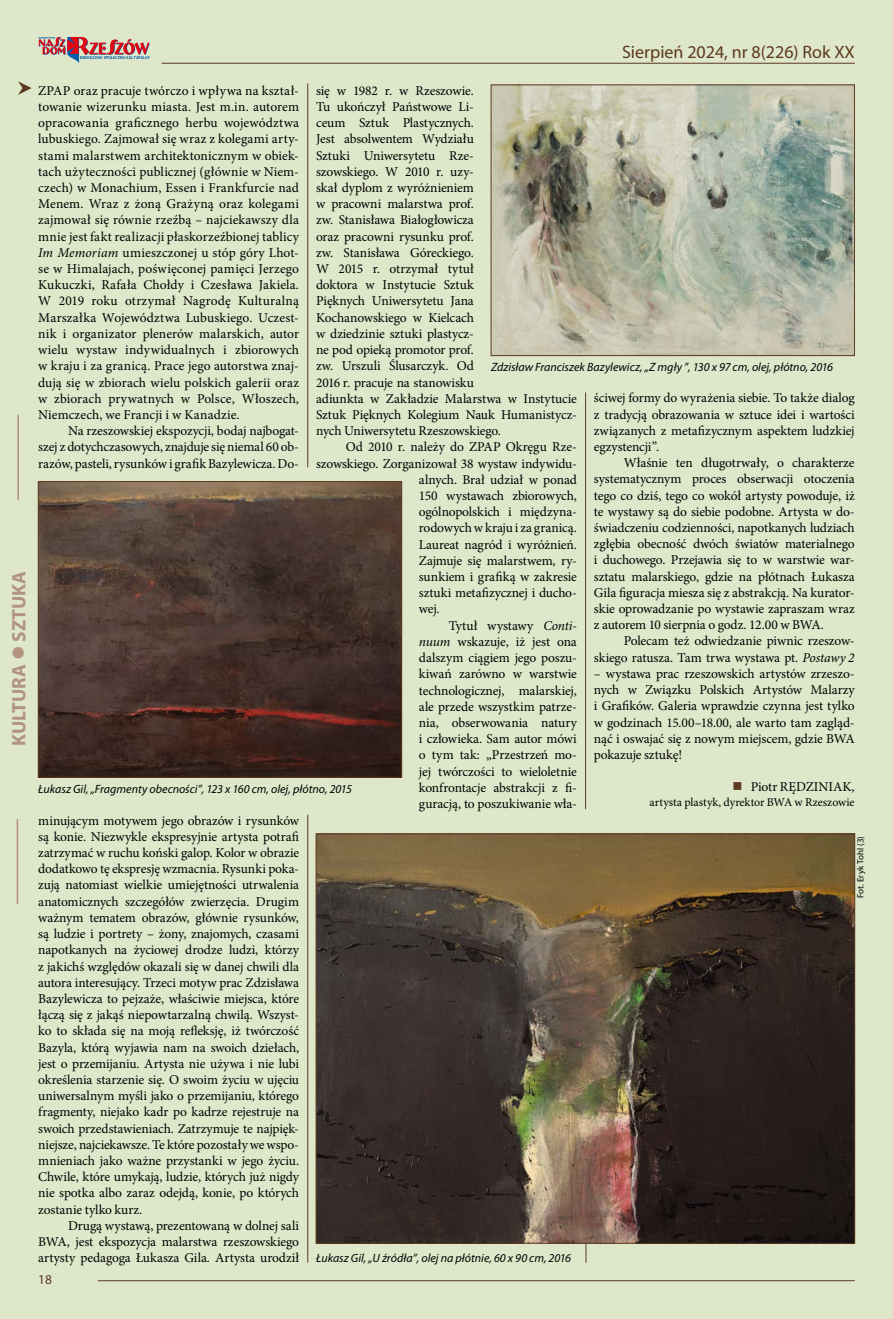
<style>
.page{position:relative;width:893px;height:1319px;background:#fff}
.page>*{position:absolute;margin:0;border:0;box-sizing:border-box;transform-origin:0 0}
.t1{font:700 19.5px "Myriad Pro";color:#b1937f}
.t2{font:18px "Myriad Pro";color:#5d3920}
.t3{font:13.5px/16.2px "Minion Pro";letter-spacing:-.01em;color:#000;text-align:justify}
.t4{font:13.5px "Myriad Pro";color:#5d3920}
.t5{font:italic 12px "Myriad Pro";color:#000}
.t6{font:12px "Minion Pro";color:#000}
.t7{font:9px "Myriad Pro";letter-spacing:.01em;color:#000}
.s1{font-style:italic}
.s2{color:#5d3920}
</style>
<div class="page">
<div style="left:0;top:0;width:893px;height:1318px;background:#dee7ca"></div>
<hr style="left:585px;top:392px;width:1px;height:417px;background:#5d3920">
<hr style="left:307px;top:83px;width:1px;height:384px;background:#5d3920">
<hr style="left:307px;top:814px;width:1px;height:448px;background:#5d3920">
<hr style="left:586px;top:1165px;width:1px;height:97px;background:#5d3920">
<hr style="left:162px;top:63px;width:693px;height:1px;background:#5d3920">
<hr style="left:98px;top:1279px;width:757px;height:1px;background:#5d3920">
<svg style="left:38px;top:37px;width:112px;height:26px"></svg>
<hr style="left:17px;top:819px;width:1px;height:85px;background:#b1937f">
<hr style="left:17px;top:414px;width:2px;height:85px;background:#b1937f">
<svg style="left:18px;top:81px;width:14px;height:14px"></svg>
<img style="left:493px;top:87px;width:360px;height:267px">
<div style="left:491px;top:85px;width:364px;height:271px;border:1px solid #5d3920"></div>
<img style="left:40px;top:483px;width:360px;height:292px">
<div style="left:38px;top:481px;width:364px;height:296px;border:1px solid #5d3920"></div>
<img style="left:318px;top:835px;width:535px;height:406px">
<h1 class="t1" style="left:6px;top:745px;width:176px;rotate:-90deg">KULTURA ● SZTUKA</h1>
<h2 class="t2" style="left:622px;top:41px;width:234px">Sierpień 2024, nr 8(226) Rok XX</h2>
<p class="t3" style="left:38px;top:82px;width:262px">ZPAP oraz pracuje twórczo i wpływa na kształ&shy;towanie wizerunku miasta. Jest m.in. autorem opracowania graficznego herbu województwa lubuskiego. Zajmował się wraz z kolegami arty&shy;stami malarstwem architektonicznym w obiek&shy;tach użyteczności publicznej (głównie w Niem&shy;czech) w Monachium, Essen i Frankfurcie nad Menem. Wraz z żoną Grażyną oraz kolegami zajmował się równie rzeźbą – najciekawszy dla mnie jest fakt realizacji płaskorzeźbionej tablicy <span class="s1">Im Memoriam</span> umieszczonej u stóp góry Lhot&shy;se w Himalajach, poświęconej pamięci Jerzego Kukuczki, Rafała Chołdy i Czesława Jakiela.<br>W 2019 roku otrzymał Nagrodę Kulturalną Marszałka Województwa Lubuskiego. Uczest&shy;nik i organizator plenerów malarskich, autor wielu wystaw indywidualnych i zbiorowych w kraju i za granicą. Prace jego autorstwa znaj&shy;dują się w zbiorach wielu polskich galerii oraz w zbiorach prywatnych w Polsce, Włoszech, Niemczech, we Francji i w Kanadzie.</p>
<p class="t3" style="left:38px;top:422px;width:262px;text-indent:30px">Na rzeszowskiej ekspozycji, bodaj najbogat&shy;szej z dotychczasowych, znajduje się niemal 60 ob&shy;razów, pasteli, rysunków i grafik Bazylewicza. Do-</p>
<p class="t3" style="left:316px;top:82px;width:262px;text-align:left">się w 1982 r. w Rzeszowie.<br>Tu ukończył Państwowe Li-<br>ceum Sztuk Plastycznych.<br>Jest absolwentem Wydziału<br>Sztuki Uniwersytetu Rze-<br>szowskiego. W 2010 r. uzy-<br>skał dyplom z wyróżnieniem<br>w pracowni malarstwa prof.<br>zw. Stanisława Białogłowicza<br>oraz pracowni rysunku prof.<br>zw. Stanisława Góreckiego.<br>W 2015 r. otrzymał tytuł<br>doktora w Instytucie Sztuk<br>Pięknych Uniwersytetu Jana<br>Kochanowskiego w Kielcach<br>w dziedzinie sztuki plastycz-<br>ne pod opieką promotor prof.<br>zw. Urszuli Ślusarczyk. Od<br>2016 r. pracuje na stanowisku<br>adiunkta w Zakładzie Malarstwa w Instytucie<br>Sztuk Pięknych Kolegium Nauk Humanistycz&shy;nych Uniwersytetu Rzeszowskiego.</p>
<p class="t3" style="left:346px;top:439px;width:233px">Od 2010 r. należy do ZPAP Okręgu Rze-</p>
<p class="t3" style="left:316px;top:455px;width:262px">szowskiego. Zorganizował 38 wystaw indywidu-</p>
<p class="t3" style="left:419px;top:471px;width:159px">alnych. Brał udział w ponad</p>
<p class="t3" style="left:419px;top:487px;width:160px">150 wystawach zbiorowych,</p>
<p class="t3" style="left:419px;top:504px;width:159px">ogólnopolskich i międzyna-</p>
<p class="t3" style="left:419px;top:520px;width:160px">rodowych w kraju i za granicą.</p>
<p class="t3" style="left:419px;top:536px;width:159px">Laureat nagród i wyróżnień.</p>
<p class="t3" style="left:419px;top:552px;width:159px">Zajmuje się malarstwem, ry-</p>
<p class="t3" style="left:419px;top:568px;width:159px">sunkiem i grafiką w zakresie</p>
<p class="t3" style="left:419px;top:585px;width:159px">sztuki metafizycznej i ducho-</p>
<p class="t3" style="left:419px;top:601px;width:22px">wej.</p>
<p class="t3" style="left:449px;top:617px;width:130px">Tytuł wystawy <span class="s1">Conti-</span></p>
<p class="t3" style="left:419px;top:633px;width:159px"><span class="s1">nuum</span> wskazuje, iż jest ona</p>
<p class="t3" style="left:419px;top:649px;width:159px">dalszym ciągiem jego poszu-</p>
<p class="t3" style="left:419px;top:666px;width:159px">kiwań zarówno w warstwie</p>
<p class="t3" style="left:419px;top:682px;width:159px">technologicznej, malarskiej,</p>
<p class="t3" style="left:419px;top:698px;width:159px">ale przede wszystkim patrze-</p>
<p class="t3" style="left:419px;top:714px;width:159px">nia, obserwowania natury</p>
<p class="t3" style="left:419px;top:730px;width:160px">i człowieka. Sam autor mówi</p>
<p class="t3" style="left:419px;top:747px;width:159px">o tym tak: „Przestrzeń mo-</p>
<p class="t3" style="left:419px;top:763px;width:160px">jej twórczości to wieloletnie</p>
<p class="t3" style="left:419px;top:779px;width:159px">konfrontacje abstrakcji z fi-</p>
<p class="t3" style="left:419px;top:795px;width:159px">guracją, to poszukiwanie wła-</p>
<p class="t5" style="left:491px;top:359px;width:343px">Zdzisław Franciszek Bazylewicz, „Z mgły ”, 130 x 97 cm, olej, płó tno, 2016</p>
<p class="t3" style="left:594px;top:390px;width:262px">ściwej formy do wyrażenia siebie. To także dialog z tradycją obrazowania w sztuce idei i wartości związanych z metafizycznym aspektem ludzkiej egzystencji”.</p>
<p class="t3" style="left:594px;top:454px;width:262px;text-indent:30px">Właśnie ten długotrwały, o charakterze systematycznym proces obserwacji otoczenia tego co dziś, tego co wokół artysty powoduje, iż te wystawy są do siebie podobne. Artysta w do&shy;świadczeniu codzienności, napotkanych ludziach zgłębia obecność dwóch światów materialnego i duchowego. Przejawia się to w warstwie war&shy;sztatu malarskiego, gdzie na płótnach Łukasza Gila figuracja miesza się z abstrakcją. Na kurator&shy;skie oprowadzanie po wystawie zapraszam wraz z autorem 10 sierpnia o godz. 12.00 w BWA.</p>
<p class="t3" style="left:594px;top:633px;width:262px;text-align:right">Polecam też odwiedzanie piwnic rzeszow&shy;skiego ratusza. Tam trwa wystawa pt. <span class="s1">Postawy 2</span></p>
<p class="t3" style="left:594px;top:665px;width:262px">– wystawa prac rzeszowskich artystów zrzeszo&shy;nych w Związku Polskich Artystów Malarzy i Grafików. Galeria wprawdzie czynna jest tylko w godzinach 15.00–18.00, ale warto tam zagląd&shy;nąć i oswajać się z nowym miejscem, gdzie BWA pokazuje sztukę!</p>
<p class="t3" style="left:732px;top:778px;width:124px"><span class="s2">■</span> Piotr RĘDZINIAK,</p>
<p class="t6" style="left:649px;top:793px;width:207px">artysta plastyk, dyrektor BWA w Rzeszowie</p>
<p class="t5" style="left:38px;top:781px;width:315px">Łukasz Gil, „Fragmenty obecności”, 123 x 160 cm, olej, płótno, 2015</p>
<p class="t3" style="left:38px;top:812px;width:262px">minującym motywem jego obrazów i rysunków są konie. Niezwykle ekspresyjnie artysta potrafi zatrzymać w ruchu koński galop. Kolor w obrazie dodatkowo tę ekspresję wzmacnia. Rysunki poka&shy;zują natomiast wielkie umiejętności utrwalenia anatomicznych szczegółów zwierzęcia. Drugim ważnym tematem obrazów, głównie rysunków, są ludzie i portrety – żony, znajomych, czasami napotkanych na życiowej drodze ludzi, którzy z jakichś względów okazali się w danej chwili dla autora interesujący. Trzeci motyw prac Zdzisława Bazylewicza to pejzaże, właściwie miejsca, które łączą się z jakąś niepowtarzalną chwilą. Wszyst&shy;ko to składa się na moją refleksję, iż twórczość Bazyla, którą wyjawia nam na swoich dziełach, jest o przemijaniu. Artysta nie używa i nie lubi określenia starzenie się. O swoim życiu w ujęciu uniwersalnym myśli jako o przemijaniu, którego fragmenty, niejako kadr po kadrze rejestruje na swoich przedstawieniach. Zatrzymuje te najpięk&shy;niejsze, najciekawsze. Te które pozostały we wspo&shy;mnieniach jako ważne przystanki w jego życiu.<br>Chwile, które umykają, ludzie, których już nigdy nie spotka albo zaraz odejdą, konie, po których zostanie tylko kurz.</p>
<p class="t3" style="left:38px;top:1217px;width:262px;text-indent:30px">Drugą wystawą, prezentowaną w dolnej sali BWA, jest ekspozycja malarstwa rzeszowskiego artysty pedagoga Łukasza Gila. Artysta urodził</p>
<p class="t7" style="left:855px;top:898px;width:64px;rotate:-90deg">Fot. Eryk Tohl (3)</p>
<p class="t5" style="left:316px;top:1250px;width:256px">Łukasz Gil, „U źródła”, olej na płó tnie, 60 x 90 cm, 2016</p>
<p class="t4" style="left:38px;top:1271px;width:15px">18</p>
</div>
